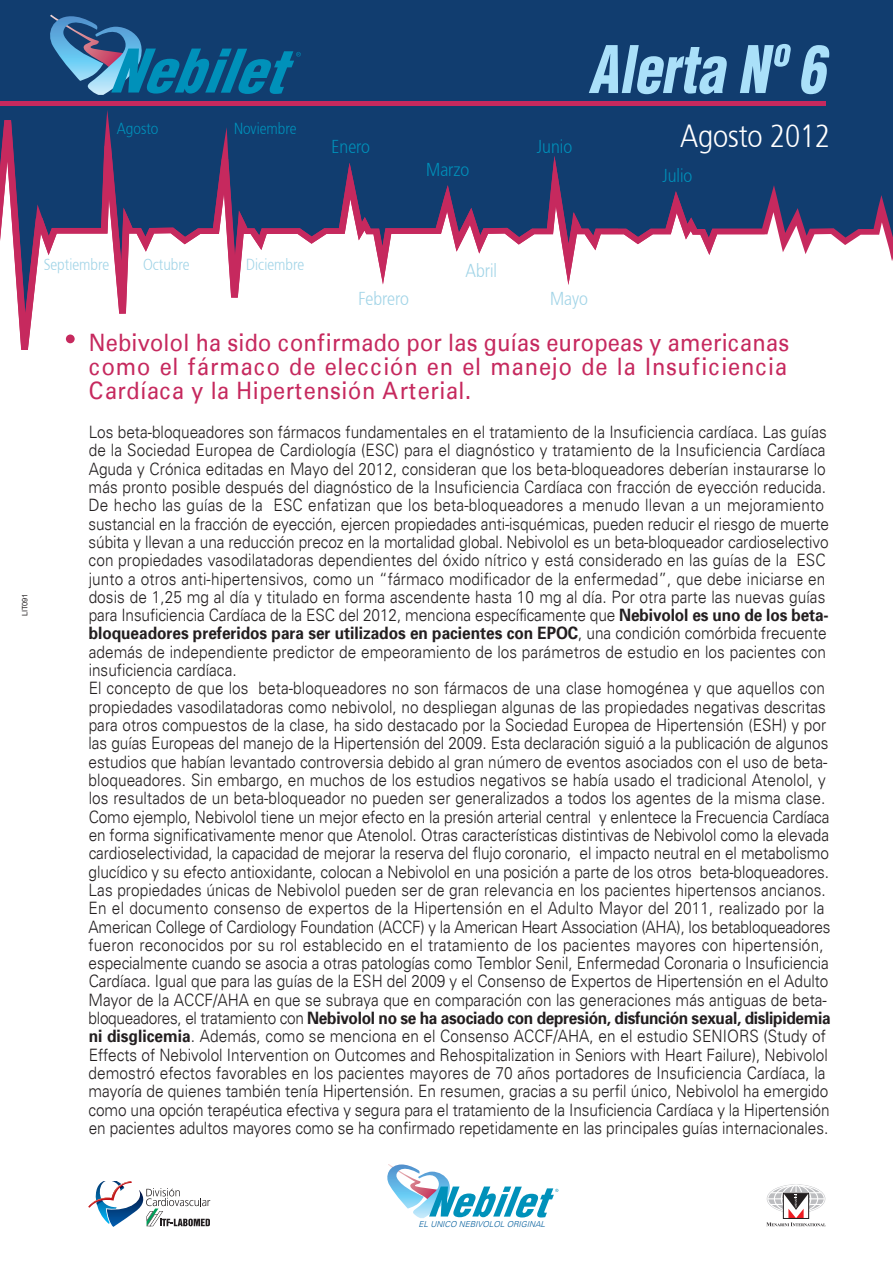
<style>
.page{position:relative;width:893px;height:1262px;background:#fff}
.page>*{position:absolute;margin:0;border:0;box-sizing:border-box;transform-origin:0 0}
.t1{font:300 31.95px "Frutiger";letter-spacing:-.005em;color:#fff;scale:.85 1}
.t2{font:24px/24px "Univers";letter-spacing:.03em;color:#c6295e;text-align:justify;scale:.9 1}
.t3{font:300 18.6px "Frutiger";color:#0091ba;scale:.85 1}
.t4{font:300 18.6px "Frutiger";color:#a1d4e7;scale:.85 1}
.t5{font:300 17.1px/18.3px "Univers";color:#231f20;scale:.9 1}
.t6{font:300 16.05px "Frutiger";color:#a1d4e7;scale:.85 1}
.t7{font:300 16.05px "Frutiger";color:#0091ba;scale:.85 1}
.t8{font:italic 300 8.25px "Univers";color:#005d9c}
.t9{font:7.5px "Arial";letter-spacing:-.03em;color:#231f20}
.s1{font-weight:700}
</style>
<div class="page">
<div style="left:0;top:0;width:892px;height:110px;background:#113d6f"></div>
<hr style="left:0;top:101px;width:825px;height:4px;background:#c6295e">
<svg style="left:0;top:110px;width:892px;height:240px"></svg>
<div style="left:767px;top:1184px;width:57px;height:28px;border:1px solid #fff;border-radius:50%"></div>
<div style="left:773px;top:1184px;width:45px;height:28px;border:1px solid #fff;border-radius:50%"></div>
<div style="left:780px;top:1184px;width:31px;height:28px;border:1px solid #fff;border-radius:50%"></div>
<div style="left:789px;top:1184px;width:13px;height:28px;border:1px solid #fff;border-radius:50%"></div>
<svg style="left:766px;top:1185px;width:59px;height:41px"></svg>
<div style="left:783px;top:1192px;width:25px;height:26px;border:1px solid #231f20"></div>
<svg style="left:387px;top:1164px;width:171px;height:54px"></svg>
<svg style="left:45px;top:15px;width:256px;height:80px;background:#1e608e"></svg>
<svg style="left:588px;top:45px;width:138px;height:49px;background:#5e8fb4"></svg>
<svg style="left:739px;top:44px;width:51px;height:49px;background:#6091b6"></svg>
<svg style="left:801px;top:45px;width:28px;height:49px"></svg>
<div style="left:66px;top:334px;width:9px;height:9px;background:#c6295e;border-radius:50%"></div>
<svg style="left:88px;top:1181px;width:122px;height:46px"></svg>
<p class="t7" style="left:117px;top:120px;width:50px">Agosto</p>
<p class="t7" style="left:234px;top:120px;width:75px">Noviembre</p>
<p class="t3" style="left:331px;top:136px;width:47px">Enero</p>
<p class="t3" style="left:426px;top:159px;width:52px">Marzo</p>
<p class="t3" style="left:537px;top:136px;width:43px">Junio</p>
<h1 class="t1" style="left:680px;top:118px;width:178px">Agosto 2012</h1>
<p class="t3" style="left:662px;top:165px;width:37px">Julio</p>
<p class="t9" style="left:20px;top:616px;width:24px;rotate:-90deg">LIT091</p>
<p class="t6" style="left:44px;top:255px;width:78px">Septiembre</p>
<p class="t6" style="left:143px;top:255px;width:56px">Octubre</p>
<p class="t6" style="left:246px;top:255px;width:70px">Diciembre</p>
<p class="t4" style="left:358px;top:288px;width:61px">Febrero</p>
<p class="t4" style="left:465px;top:260px;width:39px">Abril</p>
<p class="t4" style="left:550px;top:288px;width:46px">Mayo</p>
<h2 class="t2" style="left:89px;top:331px;width:779px">Nebivolol ha sido confirmado por las guías europeas y americanas como el fármaco de elección en el manejo de la Insuficiencia Cardíaca y la Hipertensión Arterial.</h2>
<p class="t5" style="left:89px;top:422px;width:825px">Los beta-bloqueadores son fármacos fundamentales en el tratamiento de la Insuficiencia cardíaca. Las guías de la Sociedad Europea de Cardiología (ESC) para el diagnóstico y tratamiento de la Insuficiencia Cardíaca Aguda y Crónica editadas en Mayo del 2012, consideran que los beta-bloqueadores deberían instaurarse lo más pronto posible después del diagnóstico de la Insuficiencia Cardíaca con fracción de eyección reducida.<br>De hecho las guías de la ESC enfatizan que los beta-bloqueadores a menudo llevan a un mejoramiento sustancial en la fracción de eyección, ejercen propiedades anti-isquémicas, pueden reducir el riesgo de muerte súbita y llevan a una reducción precoz en la mortalidad global. Nebivolol es un beta-bloqueador cardioselectivo con propiedades vasodilatadoras dependientes del óxido nítrico y está considerado en las guías de la ESC junto a otros anti-hipertensivos, como un “fármaco modificador de la enfermedad”, que debe iniciarse en dosis de 1,25 mg al día y titulado en forma ascendente hasta 10 mg al día. Por otra parte las nuevas guías para Insuficiencia Cardíaca de la ESC del 2012, menciona específicamente que <span class="s1">Nebivolol es uno de los beta&shy;bloqueadores preferidos para ser utilizados en pacientes con EPOC</span>, una condición comórbida frecuente además de independiente predictor de empeoramiento de los parámetros de estudio en los pacientes con insuficiencia cardíaca.<br>El concepto de que los beta-bloqueadores no son fármacos de una clase homogénea y que aquellos con propiedades vasodilatadoras como nebivolol, no despliegan algunas de las propiedades negativas descritas para otros compuestos de la clase, ha sido destacado por la Sociedad Europea de Hipertensión (ESH) y por las guías Europeas del manejo de la Hipertensión del 2009. Esta declaración siguió a la publicación de algunos estudios que habían levantado controversia debido al gran número de eventos asociados con el uso de beta&shy;bloqueadores. Sin embargo, en muchos de los estudios negativos se había usado el tradicional Atenolol, y los resultados de un beta-bloqueador no pueden ser generalizados a todos los agentes de la misma clase.<br>Como ejemplo, Nebivolol tiene un mejor efecto en la presión arterial central y enlentece la Frecuencia Cardíaca en forma significativamente menor que Atenolol. Otras características distintivas de Nebivolol como la elevada cardioselectividad, la capacidad de mejorar la reserva del flujo coronario, el impacto neutral en el metabolismo glucídico y su efecto antioxidante, colocan a Nebivolol en una posición a parte de los otros beta-bloqueadores.<br>Las propiedades únicas de Nebivolol pueden ser de gran relevancia en los pacientes hipertensos ancianos.<br>En el documento consenso de expertos de la Hipertensión en el Adulto Mayor del 2011, realizado por la American College of Cardiology Foundation (ACCF) y la American Heart Association (AHA), los betabloqueadores fueron reconocidos por su rol establecido en el tratamiento de los pacientes mayores con hipertensión, especialmente cuando se asocia a otras patologías como Temblor Senil, Enfermedad Coronaria o Insuficiencia Cardíaca. Igual que para las guías de la ESH del 2009 y el Consenso de Expertos de Hipertensión en el Adulto Mayor de la ACCF/AHA en que se subraya que en comparación con las generaciones más antiguas de beta&shy;bloqueadores, el tratamiento con <span class="s1">Nebivolol no se ha asociado con depresión, disfunción sexual, dislipidemia ni disglicemia</span>. Además, como se menciona en el Consenso ACCF/AHA, en el estudio SENIORS (Study of Effects of Nebivolol Intervention on Outcomes and Rehospitalization in Seniors with Heart Failure), Nebivolol demostró efectos favorables en los pacientes mayores de 70 años portadores de Insuficiencia Cardíaca, la mayoría de quienes también tenía Hipertensión. En resumen, gracias a su perfil único, Nebivolol ha emergido como una opción terapéutica efectiva y segura para el tratamiento de la Insuficiencia Cardíaca y la Hipertensión en pacientes adultos mayores como se ha confirmado repetidamente en las principales guías internacionales.</p>
<p class="t8" style="left:418px;top:1219px;width:130px">EL UNICO NEBIVOLOL ORIGINAL</p>
</div>
